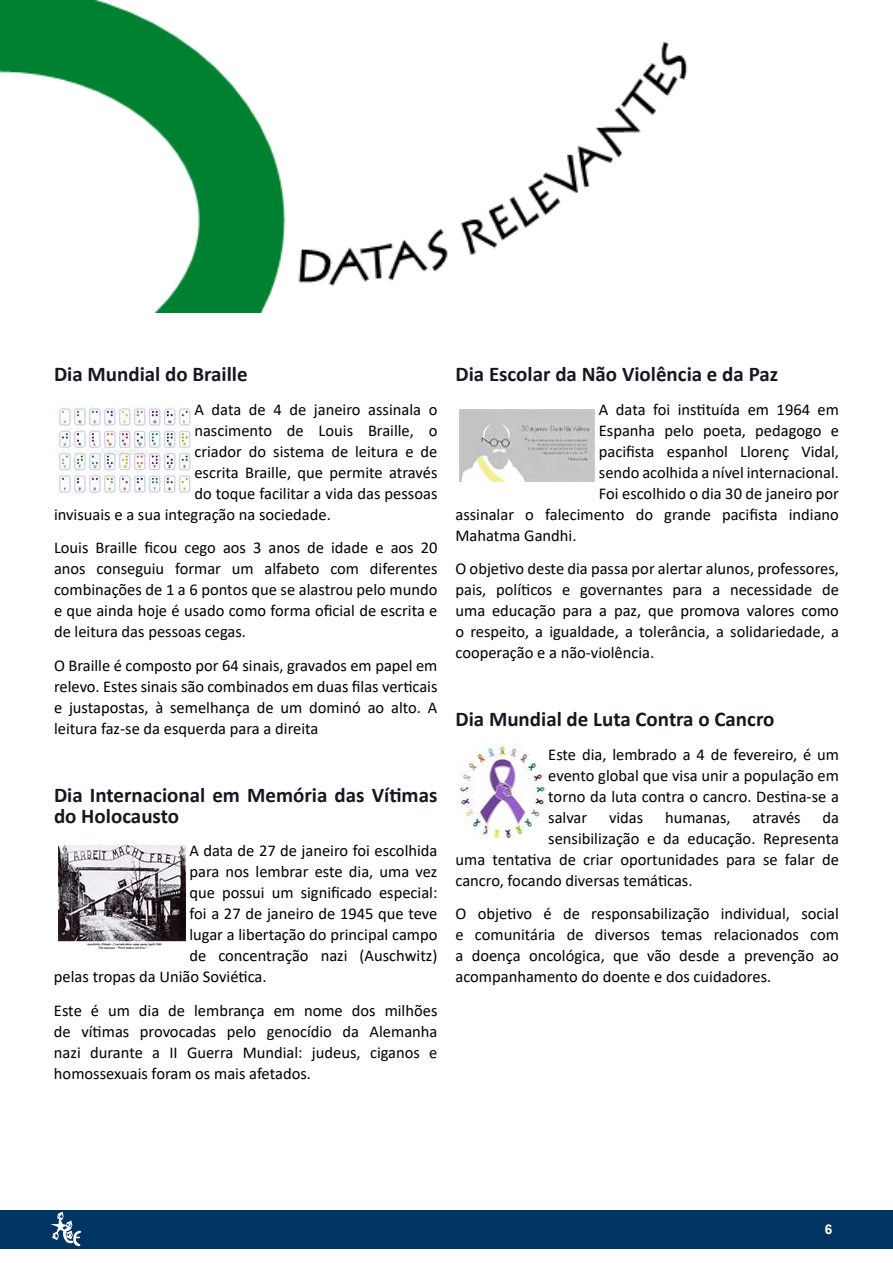
<style>
.page{position:relative;width:893px;height:1263px;background:#fff}
.page>*{position:absolute;margin:0;border:0;box-sizing:border-box;transform-origin:0 0}
.t1{font:700 21px/21px "Calibri";color:#141823}
.t2{font:16.5px/21px "Calibri";color:#000;text-align:justify}
.t3{font:700 13.5px "Arial";color:#fff}
</style>
<div class="page">
<div style="left:0;top:1211px;width:893px;height:38px;background:#003463"></div>
<svg style="left:48px;top:1210px;width:34px;height:37px"></svg>
<img style="left:0;top:0;width:688px;height:312px">
<img style="left:58px;top:406px;width:132px;height:88px">
<img style="left:58px;top:845px;width:127px;height:103px">
<img style="left:460px;top:410px;width:135px;height:71px">
<img style="left:460px;top:745px;width:84px;height:93px">
<p class="t1" style="left:54px;top:363px;width:195px">Dia Mundial do Braille</p>
<p class="t2" style="left:194px;top:398px;width:245px">A data de 4 de janeiro assinala o</p>
<p class="t2" style="left:194px;top:419px;width:245px">nascimento de Louis Braille, o</p>
<p class="t2" style="left:194px;top:440px;width:245px">criador do sistema de leitura e de</p>
<p class="t2" style="left:194px;top:461px;width:245px">escrita Braille, que permite através</p>
<p class="t2" style="left:194px;top:482px;width:245px">do toque facilitar a vida das pessoas</p>
<p class="t2" style="left:54px;top:503px;width:278px">invisuais e a sua integração na sociedade.</p>
<p class="t2" style="left:54px;top:537px;width:385px">Louis Braille ficou cego aos 3 anos de idade e aos 20 anos conseguiu formar um alfabeto com diferentes combinações de 1 a 6 pontos que se alastrou pelo mundo e que ainda hoje é usado como forma oficial de escrita e de leitura das pessoas cegas.</p>
<p class="t2" style="left:54px;top:655px;width:385px">O Braille é composto por 64 sinais, gravados em papel em relevo. Estes sinais são combinados em duas filas verticais e justapostas, à semelhança de um dominó ao alto. A leitura faz-se da esquerda para a direita</p>
<p class="t1" style="left:54px;top:784px;width:385px">Dia Internacional em Memória das Vítimas do Holocausto</p>
<p class="t2" style="left:189px;top:840px;width:249px">A data de 27 de janeiro foi escolhida</p>
<p class="t2" style="left:189px;top:861px;width:250px">para nos lembrar este dia, uma vez</p>
<p class="t2" style="left:189px;top:882px;width:250px">que possui um significado especial:</p>
<p class="t2" style="left:189px;top:903px;width:250px">foi a 27 de janeiro de 1945 que teve</p>
<p class="t2" style="left:189px;top:924px;width:250px">lugar a libertação do principal campo</p>
<p class="t2" style="left:189px;top:945px;width:250px">de concentração nazi (Auschwitz)</p>
<p class="t2" style="left:54px;top:966px;width:214px">pelas tropas da União Soviética.</p>
<p class="t2" style="left:54px;top:1000px;width:385px">Este é um dia de lembrança em nome dos milhões de vítimas provocadas pelo genocídio da Alemanha nazi durante a II Guerra Mundial: judeus, ciganos e homossexuais foram os mais afetados.</p>
<p class="t1" style="left:455px;top:363px;width:324px">Dia Escolar da Não Violência e da Paz</p>
<p class="t2" style="left:599px;top:398px;width:242px">A data foi instituída em 1964 em</p>
<p class="t2" style="left:599px;top:419px;width:242px">Espanha pelo poeta, pedagogo e</p>
<p class="t2" style="left:599px;top:440px;width:242px">pacifista espanhol Llorenç Vidal,</p>
<p class="t2" style="left:599px;top:461px;width:242px">sendo acolhida a nível internacional.</p>
<p class="t2" style="left:599px;top:482px;width:242px">Foi escolhido o dia 30 de janeiro por</p>
<p class="t2" style="left:455px;top:503px;width:385px">assinalar o falecimento do grande pacifista indiano</p>
<p class="t2" style="left:455px;top:524px;width:123px">Mahatma Gandhi.</p>
<p class="t2" style="left:455px;top:558px;width:385px">O objetivo deste dia passa por alertar alunos, professores, pais, políticos e governantes para a necessidade de uma educação para a paz, que promova valores como o respeito, a igualdade, a tolerância, a solidariedade, a cooperação e a não-violência.</p>
<p class="t1" style="left:455px;top:708px;width:320px">Dia Mundial de Luta Contra o Cancro</p>
<p class="t2" style="left:548px;top:743px;width:292px">Este dia, lembrado a 4 de fevereiro, é um evento global que visa unir a população em torno da luta contra o cancro. Destina-se a salvar</p>
<p class="t2" style="left:609px;top:806px;width:36px">vidas</p>
<p class="t2" style="left:665px;top:806px;width:67px">humanas,</p>
<p class="t2" style="left:752px;top:806px;width:50px">através</p>
<p class="t2" style="left:822px;top:806px;width:18px">da</p>
<p class="t2" style="left:548px;top:827px;width:292px">sensibilização e da educação. Representa</p>
<p class="t2" style="left:455px;top:848px;width:385px">uma tentativa de criar oportunidades para se falar de</p>
<p class="t2" style="left:455px;top:869px;width:239px">cancro, focando diversas temáticas.</p>
<p class="t2" style="left:455px;top:903px;width:385px">O objetivo é de responsabilização individual, social e comunitária de diversos temas relacionados com a doença oncológica, que vão desde a prevenção ao acompanhamento do doente e dos cuidadores.</p>
<p class="t3" style="left:825px;top:1219px;width:9px">6</p>
</div>
